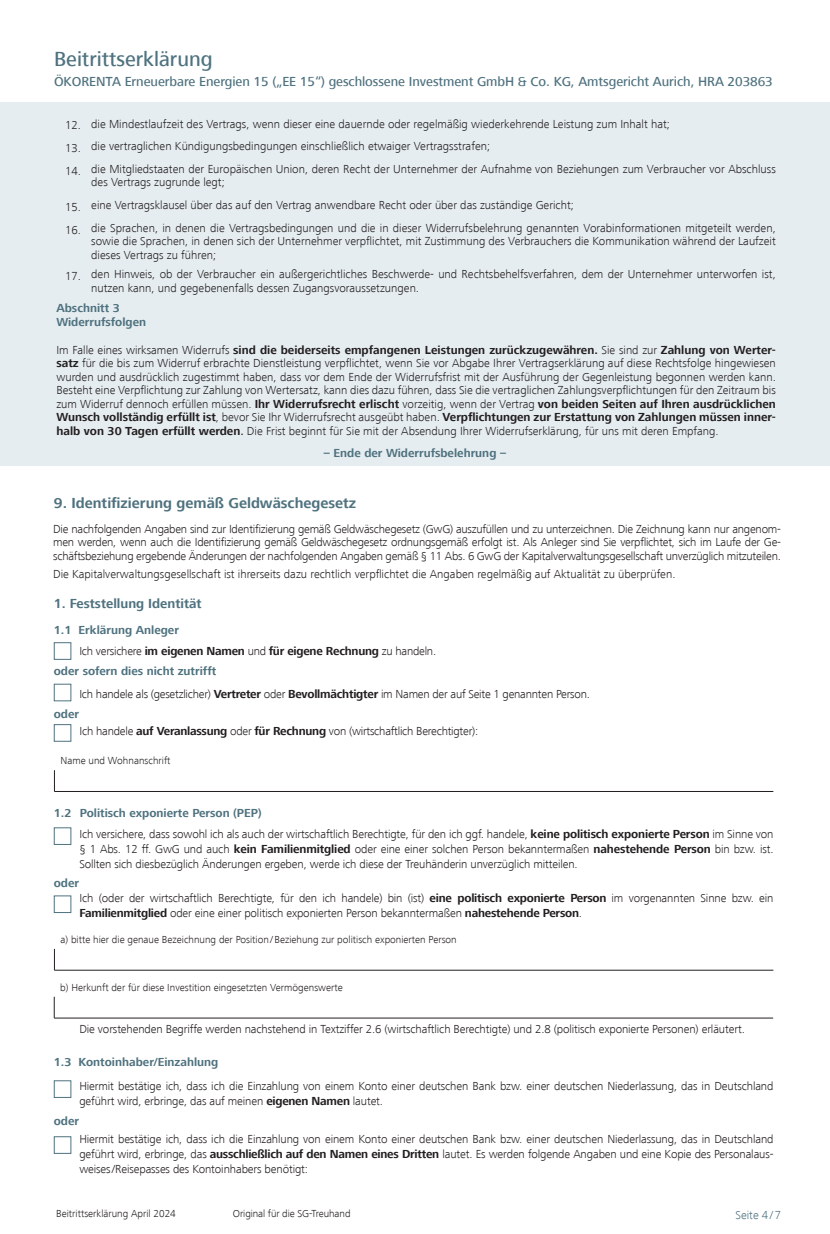
<style>
.page{position:relative;width:830px;height:1234px;background:#fff}
.page>*{position:absolute;margin:0;border:0;box-sizing:border-box;transform-origin:0 0}
.t1{font:500 21px "Frutiger Next LT";color:#4f727f}
.t2{font:700 15px "Frutiger Next LT";color:#4f727f}
.t3{font:500 13.5px "Frutiger Next LT";letter-spacing:-.005em;color:#4f727f}
.t4{font:700 13.5px "Frutiger Next LT";color:#4f727f}
.t5{font:300 12px/13.5px "Frutiger Next LT";color:#231f20;text-align:justify}
.t6{font:700 12px "Frutiger Next LT";color:#4f727f}
.t7{font:300 12px "Frutiger Next LT";letter-spacing:-.02em;color:#231f20}
.t8{font:700 12px "Frutiger Next LT";letter-spacing:-.02em;color:#231f20}
.t9{font:300 12px "Frutiger Next LT";color:#4f727f}
.t10{font:300 10.5px "Frutiger Next LT";color:#231f20}
.s1{font-weight:700}
.s2{font-weight:500}
.s3{font-weight:300}
</style>
<div class="page">
<div style="left:0;top:102px;width:829px;height:364px;background:#e6edf1"></div>
<div style="left:54px;top:1136px;width:17px;height:17px;background:#fff;border:1px solid #4f727f"></div>
<div style="left:54px;top:1080px;width:17px;height:17px;background:#fff;border:1px solid #4f727f"></div>
<div style="left:54px;top:684px;width:17px;height:17px;background:#fff;border:1px solid #4f727f"></div>
<div style="left:54px;top:642px;width:17px;height:17px;background:#fff;border:1px solid #4f727f"></div>
<div style="left:54px;top:724px;width:17px;height:17px;background:#fff;border:1px solid #4f727f"></div>
<div style="left:54px;top:827px;width:17px;height:17px;background:#fff;border:1px solid #4f727f"></div>
<svg style="left:54px;top:770px;width:1px;height:21px"></svg>
<hr style="left:54px;top:791px;width:719px;height:1px;background:#231f20">
<svg style="left:54px;top:948px;width:1px;height:21px"></svg>
<hr style="left:54px;top:969px;width:719px;height:1px;background:#231f20">
<svg style="left:54px;top:996px;width:1px;height:21px"></svg>
<hr style="left:54px;top:1017px;width:718px;height:1px;background:#231f20">
<p class="t1" style="left:54px;top:48px;width:160px">Beitrittserklärung</p>
<p class="t3" style="left:54px;top:74px;width:720px">ÖKORENTA Erneuerbare Energien 15 („EE 15“) geschlossene Investment GmbH &amp; Co. KG, Amtsgericht Aurich, HRA 203863</p>
<p class="t5" style="left:65px;top:119px;width:17px">12.</p>
<p class="t5" style="left:91px;top:117px;width:580px">die Mindestlaufzeit des Vertrags, wenn dieser eine dauernde oder regelmäßig wiederkehrende Leistung zum Inhalt hat;</p>
<p class="t5" style="left:65px;top:141px;width:17px">13.</p>
<p class="t5" style="left:91px;top:139px;width:400px">die vertraglichen Kündigungsbedingungen einschließlich etwaiger Vertragsstrafen;</p>
<p class="t5" style="left:65px;top:164px;width:17px">14.</p>
<p class="t5" style="left:91px;top:162px;width:685px">die Mitgliedstaaten der Europäischen Union, deren Recht der Unternehmer der Aufnahme von Beziehungen zum Verbraucher vor Abschluss des Vertrags zugrunde legt;</p>
<p class="t5" style="left:65px;top:200px;width:17px">15.</p>
<p class="t5" style="left:91px;top:198px;width:484px">eine Vertragsklausel über das auf den Vertrag anwendbare Recht oder über das zuständige Gericht;</p>
<p class="t5" style="left:65px;top:223px;width:17px">16.</p>
<p class="t5" style="left:91px;top:221px;width:685px">die Sprachen, in denen die Vertragsbedingungen und die in dieser Widerrufsbelehrung genannten Vorabinformationen mitgeteilt werden, sowie die Sprachen, in denen sich der Unternehmer verpflichtet, mit Zustimmung des Verbrauchers die Kommunikation während der Laufzeit dieses Vertrags zu führen;</p>
<p class="t5" style="left:65px;top:269px;width:17px">17.</p>
<p class="t5" style="left:91px;top:267px;width:685px">den Hinweis, ob der Verbraucher ein außergerichtliches Beschwerde- und Rechtsbehelfsverfahren, dem der Unternehmer unterworfen ist, nutzen kann, und gegebenenfalls dessen Zugangsvoraussetzungen.</p>
<p class="t6" style="left:56px;top:301px;width:65px">Abschnitt 3</p>
<p class="t6" style="left:56px;top:315px;width:91px">Widerrufsfolgen</p>
<p class="t5" style="left:56px;top:343px;width:720px">Im Falle eines wirksamen Widerrufs <span class="s1">sind die beiderseits empfangenen Leistungen zurückzugewähren.</span> Sie sind zur <span class="s1">Zahlung von Werter&shy;satz</span> für die bis zum Widerruf erbrachte Dienstleistung verpflichtet, wenn Sie vor Abgabe Ihrer Vertragserklärung auf diese Rechtsfolge hingewiesen wurden und ausdrücklich zugestimmt haben, dass vor dem Ende der Widerrufsfrist mit der Ausführung der Gegenleistung begonnen werden kann.<br>Besteht eine Verpflichtung zur Zahlung von Wertersatz, kann dies dazu führen, dass Sie die vertraglichen Zahlungsverpflichtungen für den Zeitraum bis zum Widerruf dennoch erfüllen müssen. <span class="s1">Ihr Widerrufsrecht erlischt</span> vorzeitig, wenn der Vertrag <span class="s1">von beiden Seiten auf Ihren ausdrücklichen Wunsch vollständig erfüllt ist</span>, bevor Sie Ihr Widerrufsrecht ausgeübt haben. <span class="s1">Verpflichtungen zur Erstattung von Zahlungen müssen inner&shy;halb von 30 Tagen erfüllt werden</span><span class="s2">.</span> Die Frist beginnt für Sie mit der Absendung Ihrer Widerrufserklärung, für uns mit deren Empfang.</p>
<p class="t6" style="left:324px;top:446px;width:183px">– Ende der Widerrufsbelehrung –</p>
<p class="t2" style="left:54px;top:494px;width:304px">9. Identifizierung gemäß Geldwäschegesetz</p>
<p class="t5" style="left:53px;top:522px;width:729px">Die nachfolgenden Angaben sind zur Identifizierung gemäß Geldwäschegesetz (GwG) auszufüllen und zu unterzeichnen. Die Zeichnung kann nur angenom&shy;men werden, wenn auch die Identifizierung gemäß Geldwäschegesetz ordnungsgemäß erfolgt ist. Als Anleger sind Sie verpflichtet, sich im Laufe der Ge&shy;schäftsbeziehung ergebende Änderungen der nachfolgenden Angaben gemäß § 11 Abs. 6 GwG der Kapitalverwaltungsgesellschaft unverzüglich mitzuteilen.</p>
<p class="t5" style="left:53px;top:567px;width:623px">Die Kapitalverwaltungsgesellschaft ist ihrerseits dazu rechtlich verpflichtet die Angaben regelmäßig auf Aktualität zu überprüfen.</p>
<p class="t4" style="left:54px;top:595px;width:149px">1. Feststellung Identität</p>
<p class="t6" style="left:54px;top:623px;width:127px">1.1 Erklärung Anleger</p>
<p class="t8" style="left:79px;top:643px;width:358px"><span class="s3">Ich versichere</span> im eigenen Namen <span class="s3">und</span> für eigene Rechnung <span class="s3">zu handeln.</span></p>
<p class="t6" style="left:54px;top:664px;width:164px">oder sofern dies nicht zutrifft</p>
<p class="t7" style="left:79px;top:687px;width:512px">Ich handele als (gesetzlicher) <span class="s1">Vertreter</span> oder <span class="s1">Bevollmächtigter</span> im Namen der auf Seite 1 genannten Person.</p>
<p class="t6" style="left:54px;top:707px;width:27px">oder</p>
<p class="t7" style="left:79px;top:724px;width:400px">Ich handele <span class="s1">auf Veranlassung</span> oder <span class="s1">für Rechnung</span> von (wirtschaftlich Berechtigter):</p>
<p class="t10" style="left:60px;top:754px;width:111px">Name und Wohnanschrift</p>
<p class="t6" style="left:54px;top:806px;width:209px">1.2 Politisch exponierte Person (PEP)</p>
<p class="t5" style="left:79px;top:826px;width:695px;line-height:15px">Ich versichere, dass sowohl ich als auch der wirtschaftlich Berechtigte, für den ich ggf. handele, <span class="s1">keine politisch exponierte Person</span> im Sinne von § 1 Abs. 12 ff. GwG und auch <span class="s1">kein Familienmitglied</span> oder eine einer solchen Person bekanntermaßen <span class="s1">nahestehende Person</span> bin bzw. ist.<br>Sollten sich diesbezüglich Änderungen ergeben, werde ich diese der Treuhänderin unverzüglich mitteilen.</p>
<p class="t6" style="left:54px;top:876px;width:27px">oder</p>
<p class="t5" style="left:79px;top:890px;width:695px;line-height:15px">Ich (oder der wirtschaftlich Berechtigte, für den ich handele) bin (ist) <span class="s1">eine politisch exponierte Person</span> im vorgenannten Sinne bzw. ein<br><span class="s1">Familienmitglied</span> oder eine einer politisch exponierten Person bekanntermaßen <span class="s1">nahestehende Person</span>.</p>
<p class="t10" style="left:60px;top:933px;width:397px">a) bitte hier die genaue Bezeichnung der Position/Beziehung zur politisch exponierten Person</p>
<p class="t10" style="left:60px;top:981px;width:284px">b) Herkunft der für diese Investition eingesetzten Vermögenswerte</p>
<p class="t5" style="left:79px;top:1022px;width:666px">Die vorstehenden Begriffe werden nachstehend in Textziffer 2.6 (wirtschaftlich Berechtigte) und 2.8 (politisch exponierte Personen) erläutert.</p>
<p class="t6" style="left:54px;top:1055px;width:166px">1.3 Kontoinhaber/Einzahlung</p>
<p class="t5" style="left:79px;top:1077px;width:695px;line-height:15px">Hiermit bestätige ich, dass ich die Einzahlung von einem Konto einer deutschen Bank bzw. einer deutschen Niederlassung, das in Deutschland geführt wird, erbringe, das auf meinen <span class="s1">eigenen Namen</span> lautet.</p>
<p class="t6" style="left:54px;top:1114px;width:27px">oder</p>
<p class="t5" style="left:79px;top:1131px;width:695px;line-height:15px">Hiermit bestätige ich, dass ich die Einzahlung von einem Konto einer deutschen Bank bzw. einer deutschen Niederlassung, das in Deutschland geführt wird, erbringe, das <span class="s1">ausschließlich auf den Namen eines Dritten</span> lautet. Es werden folgende Angaben und eine Kopie des Personalaus&shy;weises/Reisepasses des Kontoinhabers benötigt:</p>
<p class="t10" style="left:56px;top:1207px;width:121px">Beitrittserklärung April 2024</p>
<p class="t10" style="left:233px;top:1207px;width:119px">Original für die SG-Treuhand</p>
<p class="t9" style="left:735px;top:1208px;width:47px">Seite 4/7</p>
</div>
